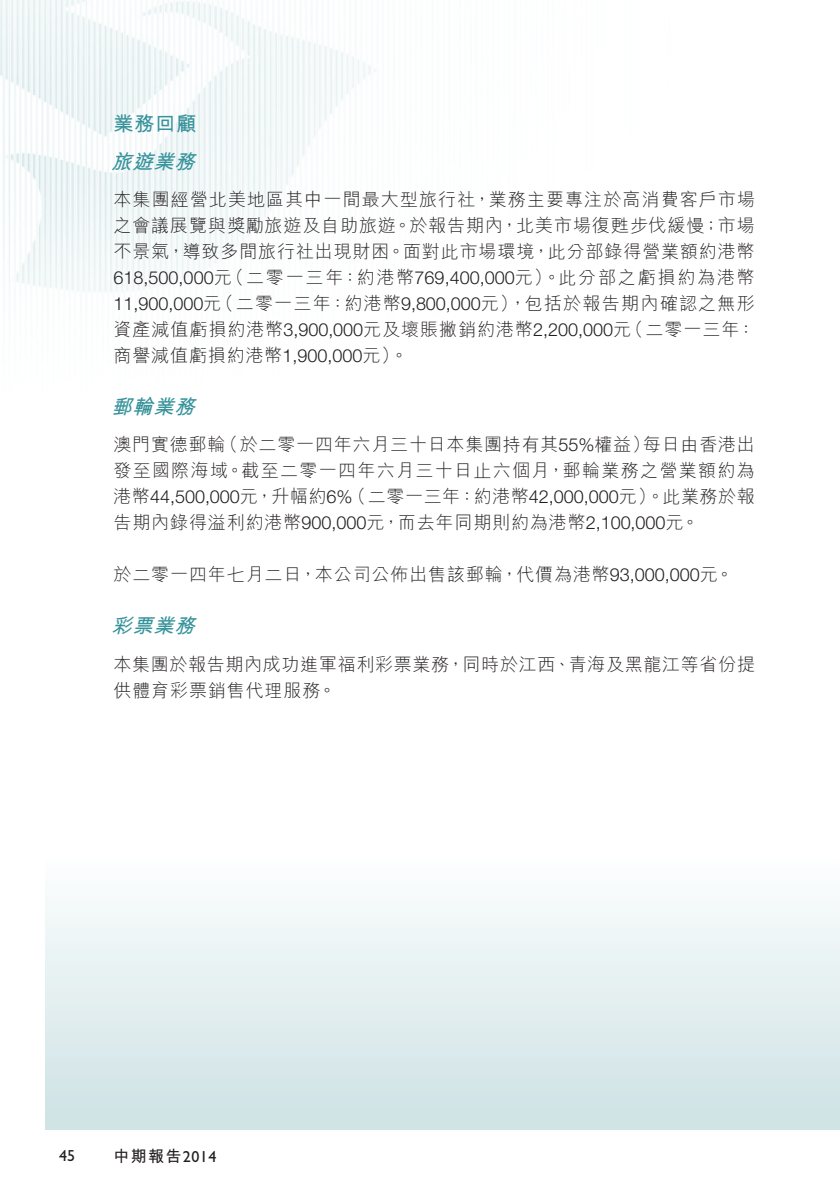
<style>
.page{position:relative;width:840px;height:1191px;background:#fff}
.page>*{position:absolute;margin:0;border:0;box-sizing:border-box;transform-origin:0 0}
.Heading_3{font:italic 700 20px "M Hei HK";color:#37939b}
.Heading_2{font:700 20px "M Hei HK";color:#37939b}
.Body_Text{font:300 18px/26px "M Hei HK";letter-spacing:.05em;color:#231f20}
.Body_Text-2{font:300 18px/26px "M Hei HK";letter-spacing:.07em;color:#231f20}
.Body_Text-3{font:300 18px "Helvetica Neue LT Std";color:#231f20}
.t1{font:700 16px "M Hei HK";color:#231f20}
.t2{font:16px "Gill Sans Std";color:#231f20}
.s1{font-family:"Helvetica Neue LT Std"}
.s2{font-family:"M Hei HK"}
.s3{font-family:"Gill Sans Std";font-weight:400}
</style>
<div class="page">
<img style="left:0;top:0;width:376px;height:295px">
<div style="left:45px;top:813px;width:794px;height:316px;background:linear-gradient(to bottom,#fff,#cee2e5)"></div>
<p class="Heading_2" style="left:113px;top:109px;width:84px">業務回顧</p>
<p class="Heading_3" style="left:111px;top:147px;width:91px">旅遊業務</p>
<p class="Body_Text" style="left:113px;top:186px;width:642px;text-align:right">本集團經營北美地區其中一間最大型旅行社，業務主要專注於高消費客戶市場之會議展覽與獎勵旅遊及自助旅遊。於報告期內，北美市場復甦步伐緩慢；市場不景氣，導致多間旅行社出現財困。面對此市場環境，此分部錄得營業額約港幣（二零一三年：約港幣<span class="s1">769,400,000</span>元）。此分部之虧損約為港幣</p>
<p class="Body_Text-2" style="left:216px;top:264px;width:540px;text-indent:-102px"><span class="s1">618,500,000</span>元<br>（二零一三年：約港幣<span class="s1">9,800,000</span>元，）包括於報告期內確認之無形</p>
<p class="Body_Text-3" style="left:113px;top:293px;width:109px">11,900,000<span class="s2">元</span></p>
<p class="Body_Text" style="left:625px;top:316px;width:131px">（二零一三年：</p>
<p class="Body_Text" style="left:113px;top:316px;width:518px">資產減值虧損約港幣<span class="s1">3,900,000</span>元及壞賬撇銷約港幣<span class="s1">2,200,000</span>元商譽減值虧損約港幣<span class="s1">1,900,000</span>元。(</p>
<p class="Heading_3" style="left:111px;top:392px;width:91px">郵輪業務</p>
<p class="Body_Text" style="left:220px;top:431px;width:431px">（於二零一四年六月三十日本集團持有其<span class="s1">55%</span>權益）</p>
<p class="Body_Text" style="left:642px;top:431px;width:113px">每日由香港出</p>
<p class="Body_Text" style="left:113px;top:431px;width:113px">澳門實德郵輪</p>
<p class="Body_Text-2" style="left:113px;top:457px;width:642px">發至國際海域。截至二零一四年六月三十日止六個月，郵輪業務之營業額約為</p>
<p class="Body_Text" style="left:348px;top:483px;width:408px">（二零一三年：約港幣<span class="s1">42,000,000</span>元）。此業務於報</p>
<p class="Body_Text" style="left:113px;top:483px;width:587px">港幣<span class="s1">44,500,000</span>元，升幅約<span class="s1">6%<br></span>告期內錄得溢利約港幣<span class="s1">900,000</span>元，而去年同期則約為港幣<span class="s1">2,100,000</span>元。</p>
<p class="Body_Text" style="left:113px;top:561px;width:621px">於二零一四年七月二日，本公司公佈出售該郵輪，代價為港幣<span class="s1">93,000,000</span>元。</p>
<p class="Heading_3" style="left:111px;top:611px;width:91px">彩票業務</p>
<p class="Body_Text" style="left:113px;top:651px;width:642px">本集團於報告期內成功進軍福利彩票業務，同時於江西、青海及黑龍江等省份提供體育彩票銷售代理服務。</p>
<p class="t2" style="left:59px;top:1146px;width:17px">45</p>
<p class="t1" style="left:113px;top:1144px;width:104px">中期報告<span class="s3">2014</span></p>
</div>
